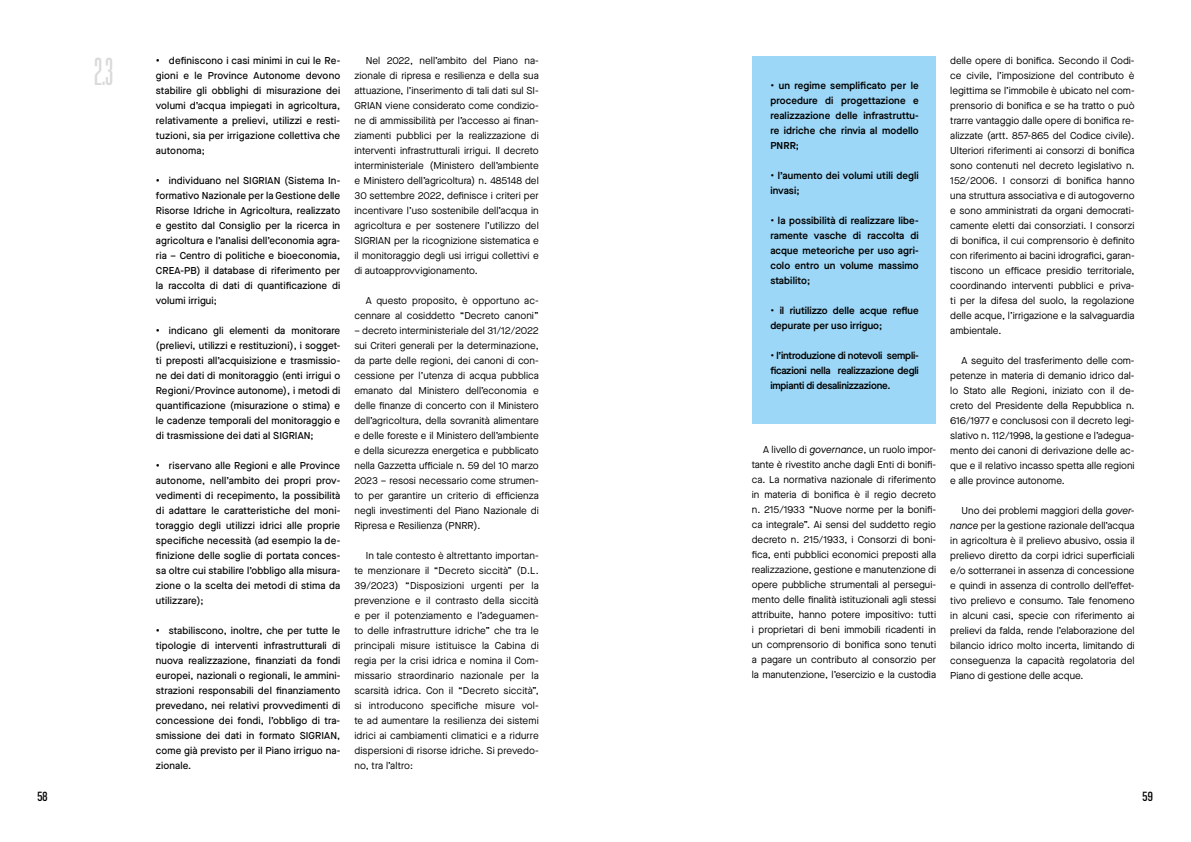
<style>
.page{position:relative;width:1191px;height:842px;background:#fff}
.page>*{position:absolute;margin:0;border:0;box-sizing:border-box;transform-origin:0 0}
.t1{font:41px "Coolvetica Crammed Rg";color:#dadada}
.t2{font:14px "Coolvetica Condensed Rg";color:#000}
.t3{font:10px/15px "Maison Neue";color:#000;text-align:justify}
.t4{font:500 10px/15px "Maison Neue";letter-spacing:.01em;color:#000;text-align:justify}
.t5{font:600 10px/15px "Maison Neue";letter-spacing:.005em;color:#000;text-align:justify}
.s1{font-weight:700}
.s2{font-style:italic}
</style>
<div class="page">
<div style="left:752px;top:56px;width:183px;height:368px;background:#9cd7f7"></div>
<h1 class="t1" style="left:94px;top:51px;width:20px">2.3</h1>
<p class="t4" style="left:156px;top:53px;width:186px"><span class="s1">•</span> definiscono i casi minimi in cui le Re&shy;gioni e le Province Autonome devono stabilire gli obblighi di misurazione dei volumi d’acqua impiegati in agricoltura, relativamente a prelievi, utilizzi e resti&shy;tuzioni, sia per irrigazione collettiva che autonoma;</p>
<p class="t4" style="left:156px;top:173px;width:186px"><span class="s1">•</span> individuano nel SIGRIAN (Sistema In&shy;formativo Nazionale per la Gestione delle Risorse Idriche in Agricoltura, realizzato e gestito dal Consiglio per la ricerca in agricoltura e l’analisi dell’economia agra&shy;ria – Centro di politiche e bioeconomia, CREA-PB) il database di riferimento per la raccolta di dati di quantificazione di volumi irrigui;</p>
<p class="t4" style="left:156px;top:323px;width:186px"><span class="s1">•</span> indicano gli elementi da monitorare (prelievi, utilizzi e restituzioni), i sogget&shy;ti preposti all’acquisizione e trasmissio&shy;ne dei dati di monitoraggio (enti irrigui o Regioni/Province autonome), i metodi di quantificazione (misurazione o stima) e le cadenze temporali del monitoraggio e di trasmissione dei dati al SIGRIAN;</p>
<p class="t4" style="left:156px;top:458px;width:186px"><span class="s1">•</span> riservano alle Regioni e alle Province autonome, nell’ambito dei propri prov&shy;vedimenti di recepimento, la possibilità di adattare le caratteristiche del moni&shy;toraggio degli utilizzi idrici alle proprie specifiche necessità (ad esempio la de&shy;finizione delle soglie di portata conces&shy;sa oltre cui stabilire l’obbligo alla misura&shy;zione o la scelta dei metodi di stima da utilizzare);</p>
<p class="t4" style="left:156px;top:623px;width:186px"><span class="s1">•</span> stabiliscono, inoltre, che per tutte le tipologie di interventi infrastrutturali di nuova realizzazione, finanziati da fondi europei, nazionali o regionali, le ammini&shy;strazioni responsabili del finanziamento prevedano, nei relativi provvedimenti di concessione dei fondi, l’obbligo di tra&shy;smissione dei dati in formato SIGRIAN, come già previsto per il Piano irriguo na&shy;zionale.</p>
<p class="t3" style="left:354px;top:53px;width:186px;text-indent:11px">Nel 2022, nell’ambito del Piano na&shy;zionale di ripresa e resilienza e della sua attuazione, l’inserimento di tali dati sul SI-GRIAN viene considerato come condizio&shy;ne di ammissibilità per l’accesso ai finan&shy;ziamenti pubblici per la realizzazione di interventi infrastrutturali irrigui. Il decreto interministeriale (Ministero dell’ambiente e Ministero dell’agricoltura) n. 485148 del 30 settembre 2022, definisce i criteri per incentivare l’uso sostenibile dell’acqua in agricoltura e per sostenere l’utilizzo del SIGRIAN per la ricognizione sistematica e il monitoraggio degli usi irrigui collettivi e di autoapprovvigionamento.</p>
<p class="t3" style="left:354px;top:293px;width:186px;text-align:right">A questo proposito, è opportuno ac&shy;cennare al cosiddetto “Decreto canoni”</p>
<p class="t3" style="left:354px;top:323px;width:186px">– decreto interministeriale del 31/12/2022 sui Criteri generali per la determinazione, da parte delle regioni, dei canoni di con&shy;cessione per l’utenza di acqua pubblica emanato dal Ministero dell’economia e delle finanze di concerto con il Ministero dell’agricoltura, della sovranità alimentare e delle foreste e il Ministero dell’ambiente e della sicurezza energetica e pubblicato nella Gazzetta ufficiale n. 59 del 10 marzo 2023 – resosi necessario come strumen&shy;to per garantire un criterio di efficienza negli investimenti del Piano Nazionale di Ripresa e Resilienza (PNRR).</p>
<p class="t3" style="left:354px;top:548px;width:186px;text-indent:11px">In tale contesto è altrettanto importan&shy;te menzionare il “Decreto siccità” (D.L.<br>39/2023) “Disposizioni urgenti per la prevenzione e il contrasto della siccità e per il potenziamento e l’adeguamen&shy;to delle infrastrutture idriche” che tra le principali misure istituisce la Cabina di regia per la crisi idrica e nomina il Com&shy;missario straordinario nazionale per la scarsità idrica. Con il “Decreto siccità”, si introducono specifiche misure vol&shy;te ad aumentare la resilienza dei sistemi idrici ai cambiamenti climatici e a ridurre dispersioni di risorse idriche. Si prevedo&shy;no, tra l’altro:</p>
<p class="t5" style="left:770px;top:77px;width:150px">• un regime semplificato per le procedure di progettazione e realizzazione delle infrastruttu&shy;re idriche che rinvia al modello PNRR;</p>
<p class="t5" style="left:770px;top:167px;width:150px">• l’aumento dei volumi utili degli invasi;</p>
<p class="t5" style="left:770px;top:212px;width:150px">• la possibilità di realizzare libe&shy;ramente vasche di raccolta di acque meteoriche per uso agri&shy;colo entro un volume massimo stabilito;</p>
<p class="t5" style="left:770px;top:302px;width:150px">• il riutilizzo delle acque reflue depurate per uso irriguo;</p>
<p class="t5" style="left:770px;top:347px;width:150px">• l’introduzione di notevoli sempli&shy;ficazioni nella realizzazione degli impianti di desalinizzazione.</p>
<p class="t3" style="left:752px;top:442px;width:186px;text-indent:11px">A livello di <span class="s2">governance</span>, un ruolo impor&shy;tante è rivestito anche dagli Enti di bonifi&shy;ca. La normativa nazionale di riferimento in materia di bonifica è il regio decreto n. 215/1933 “Nuove norme per la bonifi&shy;ca integrale”. Ai sensi del suddetto regio decreto n. 215/1933, i Consorzi di boni&shy;fica, enti pubblici economici preposti alla realizzazione, gestione e manutenzione di opere pubbliche strumentali al persegui&shy;mento delle finalità istituzionali agli stessi attribuite, hanno potere impositivo: tutti i proprietari di beni immobili ricadenti in un comprensorio di bonifica sono tenuti a pagare un contributo al consorzio per la manutenzione, l’esercizio e la custodia</p>
<p class="t3" style="left:950px;top:53px;width:186px">delle opere di bonifica. Secondo il Codi&shy;ce civile, l’imposizione del contributo è legittima se l’immobile è ubicato nel com&shy;prensorio di bonifica e se ha tratto o può trarre vantaggio dalle opere di bonifica re&shy;alizzate (artt. 857-865 del Codice civile).<br>Ulteriori riferimenti ai consorzi di bonifica sono contenuti nel decreto legislativo n.<br>152/2006. I consorzi di bonifica hanno una struttura associativa e di autogoverno e sono amministrati da organi democrati&shy;camente eletti dai consorziati. I consorzi di bonifica, il cui comprensorio è definito con riferimento ai bacini idrografici, garan&shy;tiscono un efficace presidio territoriale, coordinando interventi pubblici e priva&shy;ti per la difesa del suolo, la regolazione delle acque, l’irrigazione e la salvaguardia ambientale.</p>
<p class="t3" style="left:950px;top:353px;width:186px;text-indent:11px">A seguito del trasferimento delle com&shy;petenze in materia di demanio idrico dal&shy;lo Stato alle Regioni, iniziato con il de&shy;creto del Presidente della Repubblica n.<br>616/1977 e conclusosi con il decreto legi&shy;slativo n. 112/1998, la gestione e l’adegua&shy;mento dei canoni di derivazione delle ac&shy;que e il relativo incasso spetta alle regioni e alle province autonome.</p>
<p class="t3" style="left:950px;top:503px;width:186px;text-indent:11px">Uno dei problemi maggiori della <span class="s2">gover&shy;nance</span> per la gestione razionale dell’acqua in agricoltura è il prelievo abusivo, ossia il prelievo diretto da corpi idrici superficiali e/o sotterranei in assenza di concessione e quindi in assenza di controllo dell’effet&shy;tivo prelievo e consumo. Tale fenomeno in alcuni casi, specie con riferimento ai prelievi da falda, rende l’elaborazione del bilancio idrico molto incerta, limitando di conseguenza la capacità regolatoria del Piano di gestione delle acque.</p>
<h2 class="t2" style="left:38px;top:787px;width:12px">58</h2>
<h2 class="t2" style="left:1142px;top:787px;width:12px">59</h2>
</div>
